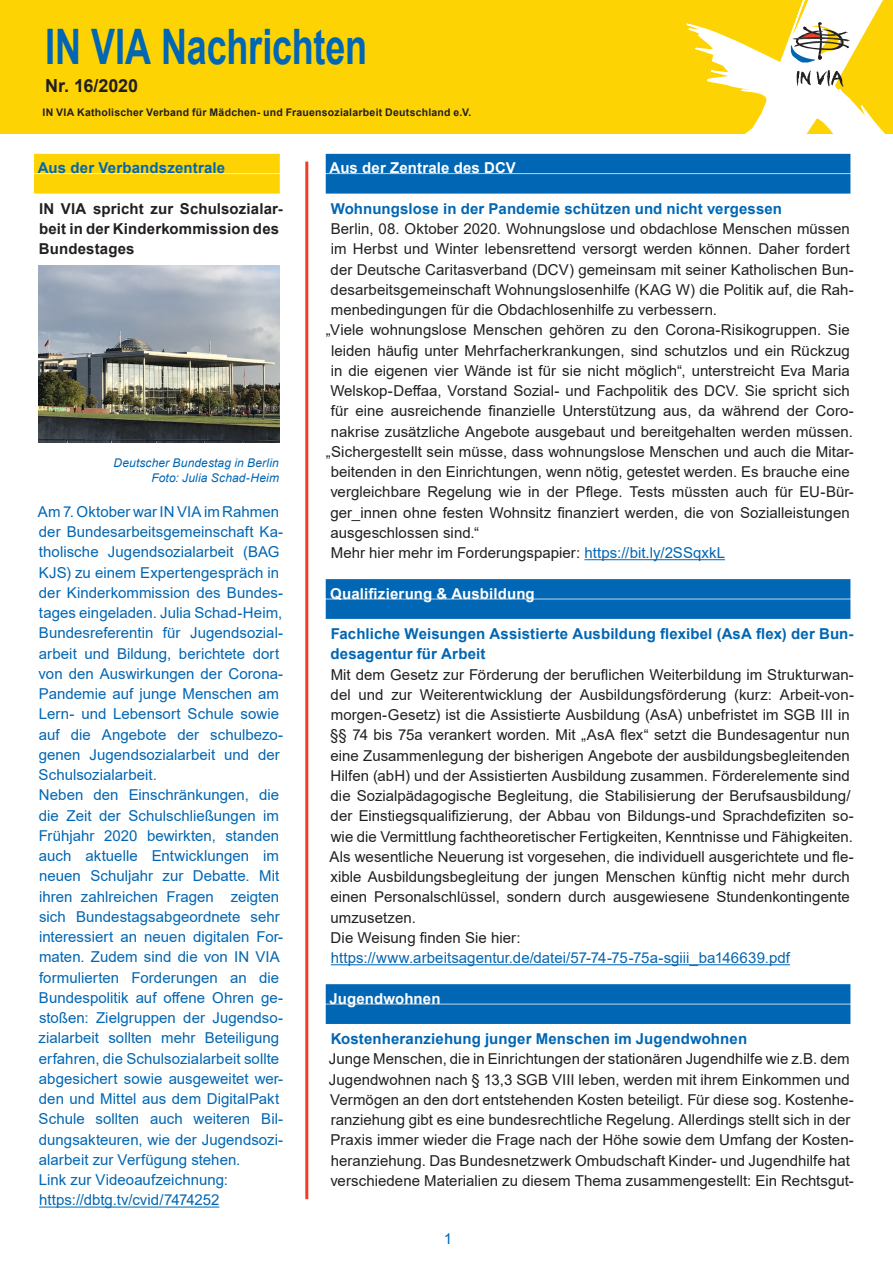
<style>
.page{position:relative;width:893px;height:1263px;background:#fff}
.page>*{position:absolute;margin:0;border:0;box-sizing:border-box;transform-origin:0 0}
.t1{font:700 48.9px "Arial";letter-spacing:-.005em;color:#0166b3;scale:.74 1}
.t2{font:700 18px "Arial";color:#231f20}
.t3{font:15px/20.2px "Arial";letter-spacing:.005em;color:#231f20}
.t4{font:15px/20.2px "Arial";letter-spacing:.005em;color:#0166b3}
.UNTERTITELKASTEN_GEL{font:700 15px/20.2px "Arial";letter-spacing:.01em;color:#0166b3}
.t5{font:700 15px/20.2px "Arial";letter-spacing:.01em;color:#231f20}
.TITELKASTEN_BLAU{font:700 15px "Arial";letter-spacing:.01em;color:#fff}
.t6{font:italic 12px "Arial";letter-spacing:.015em;color:#0166b3}
.t7{font:700 10.5px "Arial";letter-spacing:.02em;color:#231f20}
.s1{color:#0166b3}
</style>
<div class="page">
<div style="left:0;top:0;width:893px;height:133px;background:#fed304"></div>
<svg style="left:686px;top:0;width:199px;height:133px"></svg>
<hr style="left:305px;top:162px;width:3px;height:1037px;background:#ef3e22">
<div style="left:34px;top:154px;width:246px;height:19px;background:#fed304"></div>
<div style="left:34px;top:174px;width:246px;height:20px;background:#fed304"></div>
<hr style="left:39px;top:1207px;width:180px;height:1px;background:#0166b3">
<div style="left:326px;top:154px;width:524px;height:19px;background:#0166b3"></div>
<div style="left:326px;top:174px;width:524px;height:20px;background:#0166b3"></div>
<hr style="left:584px;top:559px;width:141px;height:1px;background:#0166b3">
<div style="left:326px;top:579px;width:524px;height:20px;background:#0166b3"></div>
<div style="left:326px;top:599px;width:524px;height:20px;background:#0166b3"></div>
<hr style="left:331px;top:964px;width:459px;height:1px;background:#0166b3">
<div style="left:326px;top:984px;width:524px;height:20px;background:#0166b3"></div>
<div style="left:326px;top:1004px;width:524px;height:20px;background:#0166b3"></div>
<img style="left:38px;top:266px;width:242px;height:177px">
<h1 class="t1" style="left:45px;top:12px;width:437px">IN VIA Nachrichten</h1>
<p class="t2" style="left:45px;top:73px;width:95px">Nr. 16/2020</p>
<p class="t7" style="left:43px;top:105px;width:430px">IN VIA Katholischer Verband für Mädchen- und Frauensozialarbeit Deutschland e.V.</p>
<p class="UNTERTITELKASTEN_GEL" style="left:38px;top:158px;width:189px">Aus der Verbandszentrale</p>
<p class="t5" style="left:39px;top:199px;width:245px">IN VIA spricht zur Schulsozialar&shy;beit in der Kinderkommission des<br>Bundestages</p>
<p class="t6" style="left:114px;top:455px;width:167px">Deutscher Bundestag in Berlin</p>
<p class="t6" style="left:151px;top:470px;width:129px">Foto: Julia Schad-Heim</p>
<p class="t4" style="left:38px;top:501px;width:247px">Am 7. Oktober war IN VIA im Rahmen der Bundesarbeitsgemeinschaft Ka&shy;tholische Jugendsozialarbeit (BAG KJS) zu einem Expertengespräch in der Kinderkommission des Bundes&shy;tages eingeladen. Julia Schad-Heim, Bundesreferentin für Jugendsozial&shy;arbeit und Bildung, berichtete dort von den Auswirkungen der Corona-Pandemie auf junge Menschen am Lern- und Lebensort Schule sowie auf die Angebote der schulbezo&shy;genen Jugendsozialarbeit und der Schulsozialarbeit.</p>
<p class="t4" style="left:39px;top:785px;width:246px">Neben den Einschränkungen, die die Zeit der Schulschließungen im Frühjahr 2020 bewirkten, standen auch aktuelle Entwicklungen im neuen Schuljahr zur Debatte. Mit ihren zahlreichen Fragen zeigten sich Bundestagsabgeordnete sehr interessiert an neuen digitalen For&shy;maten. Zudem sind die von IN VIA formulierten Forderungen an die Bundespolitik auf offene Ohren ge&shy;stoßen: Zielgruppen der Jugendso&shy;zialarbeit sollten mehr Beteiligung erfahren, die Schulsozialarbeit sollte abgesichert sowie ausgeweitet wer&shy;den und Mittel aus dem DigitalPakt Schule sollten auch weiteren Bil&shy;dungsakteuren, wie der Jugendsozi&shy;alarbeit zur Verfügung stehen.</p>
<p class="t4" style="left:39px;top:1170px;width:191px">Link zur Videoaufzeichnung:</p>
<p class="t4" style="left:39px;top:1190px;width:182px">https://dbtg.tv/cvid/7474252</p>
<p class="TITELKASTEN_BLAU" style="left:330px;top:157px;width:188px">Aus der Zentrale des DCV</p>
<p class="UNTERTITELKASTEN_GEL" style="left:331px;top:199px;width:453px">Wohnungslose in der Pandemie schützen und nicht vergessen</p>
<p class="t3" style="left:331px;top:219px;width:525px">Berlin, 08. Oktober 2020. Wohnungslose und obdachlose Menschen müssen im Herbst und Winter lebensrettend versorgt werden können. Daher fordert der Deutsche Caritasverband (DCV) gemeinsam mit seiner Katholischen Bun&shy;desarbeitsgemeinschaft Wohnungslosenhilfe (KAG W) die Politik auf, die Rah&shy;menbedingungen für die Obdachlosenhilfe zu verbessern.</p>
<p class="t3" style="left:326px;top:320px;width:525px">„Viele wohnungslose Menschen gehören zu den Corona-Risikogruppen. Sie</p>
<p class="t3" style="left:331px;top:340px;width:520px">leiden häufig unter Mehrfacherkrankungen, sind schutzlos und ein Rückzug</p>
<p class="t3" style="left:331px;top:360px;width:520px">in die eigenen vier Wände ist für sie nicht möglich“, unterstreicht Eva Maria</p>
<p class="t3" style="left:330px;top:381px;width:521px">Welskop-Deffaa, Vorstand Sozial- und Fachpolitik des DCV. Sie spricht sich</p>
<p class="t3" style="left:331px;top:401px;width:525px">für eine ausreichende finanzielle Unterstützung aus, da während der Coro-</p>
<p class="t3" style="left:331px;top:421px;width:524px">nakrise zusätzliche Angebote ausgebaut und bereitgehalten werden müssen.</p>
<p class="t3" style="left:326px;top:441px;width:530px">„Sichergestellt sein müsse, dass wohnungslose Menschen und auch die Mitar-</p>
<p class="t3" style="left:331px;top:462px;width:520px">beitenden in den Einrichtungen, wenn nötig, getestet werden. Es brauche eine</p>
<p class="t3" style="left:330px;top:482px;width:525px">vergleichbare Regelung wie in der Pflege. Tests müssten auch für EU-Bür-</p>
<p class="t3" style="left:330px;top:502px;width:521px">ger_innen ohne festen Wohnsitz finanziert werden, die von Sozialleistungen</p>
<p class="t3" style="left:331px;top:522px;width:150px">ausgeschlossen sind.“</p>
<p class="t3" style="left:331px;top:543px;width:396px">Mehr hier mehr im Forderungspapier: <span class="s1">https://bit.ly/2SSqxkL</span></p>
<p class="TITELKASTEN_BLAU" style="left:330px;top:583px;width:206px">Qualifizierung &amp; Ausbildung</p>
<p class="UNTERTITELKASTEN_GEL" style="left:331px;top:624px;width:525px">Fachliche Weisungen Assistierte Ausbildung flexibel (AsA flex) der Bun&shy;desagentur für Arbeit</p>
<p class="t3" style="left:330px;top:664px;width:526px">Mit dem Gesetz zur Förderung der beruflichen Weiterbildung im Strukturwan&shy;del und zur Weiterentwicklung der Ausbildungsförderung (kurz: Arbeit-von&shy;morgen-Gesetz) ist die Assistierte Ausbildung (AsA) unbefristet im SGB III in §§ 74 bis 75a verankert worden. Mit „AsA flex“ setzt die Bundesagentur nun eine Zusammenlegung der bisherigen Angebote der ausbildungsbegleitenden Hilfen (abH) und der Assistierten Ausbildung zusammen. Förderelemente sind die Sozialpädagogische Begleitung, die Stabilisierung der Berufsausbildung/ der Einstiegsqualifizierung, der Abbau von Bildungs-und Sprachdefiziten so&shy;wie die Vermittlung fachtheoretischer Fertigkeiten, Kenntnisse und Fähigkeiten.<br>Als wesentliche Neuerung ist vorgesehen, die individuell ausgerichtete und fle&shy;xible Ausbildungsbegleitung der jungen Menschen künftig nicht mehr durch einen Personalschlüssel, sondern durch ausgewiesene Stundenkontingente umzusetzen.</p>
<p class="t3" style="left:331px;top:927px;width:191px">Die Weisung finden Sie hier:</p>
<p class="t4" style="left:331px;top:948px;width:461px">https://www.arbeitsagentur.de/datei/57-74-75-75a-sgiii_ba146639.pdf</p>
<p class="TITELKASTEN_BLAU" style="left:329px;top:988px;width:113px">Jugendwohnen</p>
<p class="UNTERTITELKASTEN_GEL" style="left:331px;top:1029px;width:418px">Kostenheranziehung junger Menschen im Jugendwohnen</p>
<p class="t3" style="left:329px;top:1049px;width:526px">Junge Menschen, die in Einrichtungen der stationären Jugendhilfe wie z.B. dem Jugendwohnen nach § 13,3 SGB VIII leben, werden mit ihrem Einkommen und Vermögen an den dort entstehenden Kosten beteiligt. Für diese sog. Kostenhe&shy;ranziehung gibt es eine bundesrechtliche Regelung. Allerdings stellt sich in der Praxis immer wieder die Frage nach der Höhe sowie dem Umfang der Kosten&shy;heranziehung. Das Bundesnetzwerk Ombudschaft Kinder- und Jugendhilfe hat verschiedene Materialien zu diesem Thema zusammengestellt: Ein Rechtsgut-</p>
<p class="t4" style="left:444px;top:1229px;width:10px">1</p>
</div>
